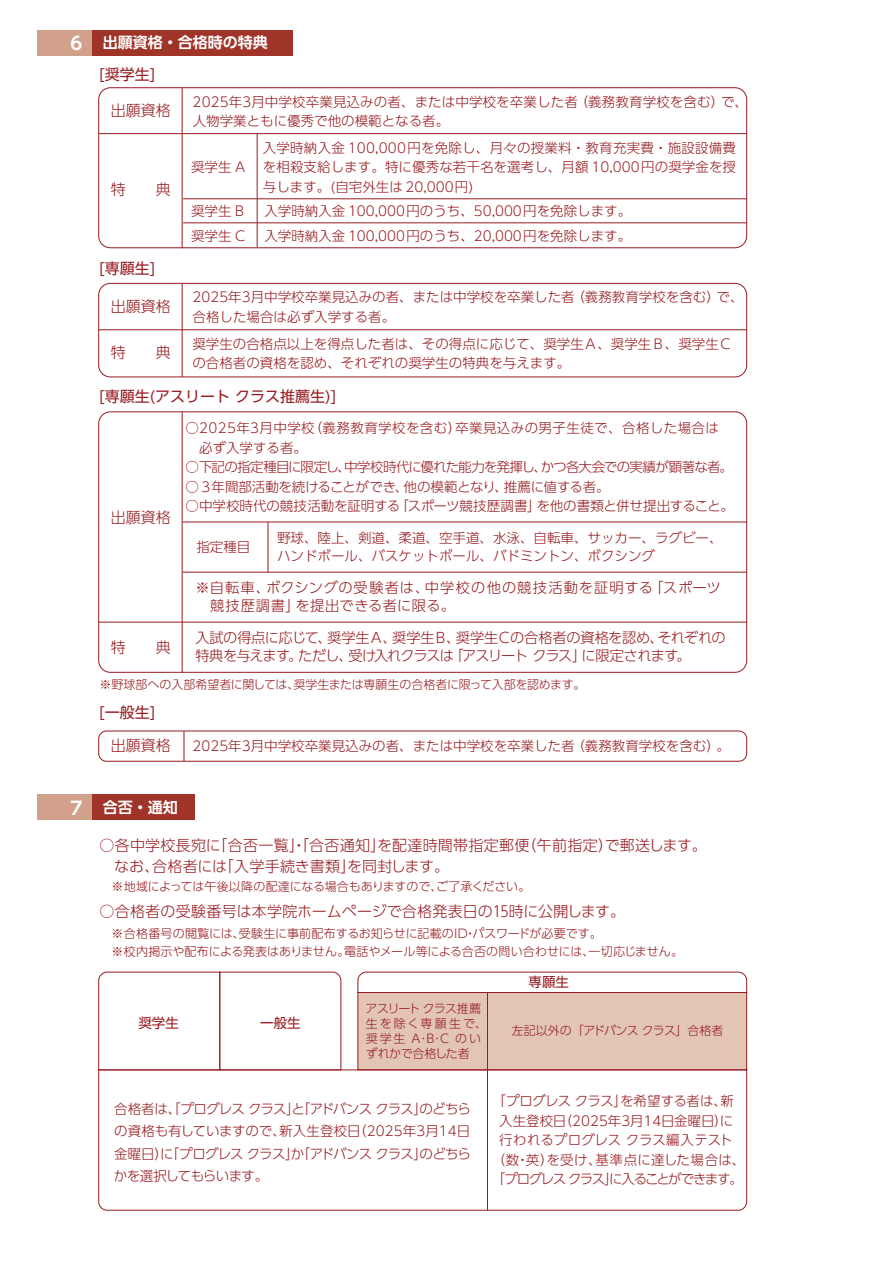
<style>
.page{position:relative;width:893px;height:1263px;background:#fff}
.page>*{position:absolute;margin:0;border:0;box-sizing:border-box;transform-origin:0 0}
.t1{font:300 15px/21px "UD Shin Go Pro";letter-spacing:.02em;color:#971b20}
.t2{font:300 15px "UD Shin Go Pro";color:#971b20}
.t3{font:15px "UD Shin Go Pro";color:#971b20}
.t4{font:700 15px "UD Shin Go Pro De";color:#fff}
.t5{font:300 14.25px/18px "UD Shin Go Pro";letter-spacing:-.045em;color:#971b20}
.t6{font:300 14.25px/18px "UD Shin Go Pro";letter-spacing:.06em;color:#971b20}
.t7{font:300 13.5px/19.5px "UD Shin Go Pro";color:#971b20}
.t8{font:300 13.5px/19.5px "UD Shin Go Pro";letter-spacing:.03em;color:#971b20}
.t9{font:300 13.5px "UD Shin Go Pro";letter-spacing:-.05em;color:#971b20}
.t10{font:13.5px "UD Shin Go Pro";color:#971b20}
.t11{font:300 12px/15px "UD Shin Go Pro";color:#971b20}
.t12{font:300 12px "UD Shin Go Pro";letter-spacing:-.02em;color:#971b20}
.s1{font-size:18px}
</style>
<div class="page">
<div style="left:358px;top:992px;width:129px;height:78px;background:#e2c5b5"></div>
<div style="left:487px;top:992px;width:260px;height:78px;background:#e2c5b5"></div>
<div style="left:38px;top:30px;width:254px;height:25px;background:#a03429"></div>
<div style="left:38px;top:30px;width:54px;height:25px;background:#d1a18b"></div>
<div style="left:98px;top:87px;width:649px;height:161px;border:1px solid #971b20;border-radius:12px"></div>
<hr style="left:182px;top:88px;width:1px;height:160px;background:#971b20">
<hr style="left:99px;top:133px;width:648px;height:1px;background:#971b20">
<hr style="left:257px;top:134px;width:1px;height:113px;background:#971b20">
<hr style="left:183px;top:199px;width:564px;height:1px;background:#971b20">
<hr style="left:183px;top:223px;width:564px;height:1px;background:#971b20">
<div style="left:98px;top:283px;width:649px;height:94px;border:1px solid #971b20;border-radius:12px"></div>
<hr style="left:182px;top:283px;width:1px;height:94px;background:#971b20">
<hr style="left:99px;top:330px;width:648px;height:1px;background:#971b20">
<div style="left:98px;top:411px;width:649px;height:262px;border:1px solid #971b20;border-radius:12px"></div>
<hr style="left:182px;top:412px;width:1px;height:260px;background:#971b20">
<hr style="left:183px;top:522px;width:564px;height:1px;background:#971b20">
<hr style="left:183px;top:572px;width:564px;height:1px;background:#971b20">
<hr style="left:99px;top:622px;width:648px;height:1px;background:#971b20">
<div style="left:98px;top:731px;width:649px;height:31px;border:1px solid #971b20;border-radius:8px"></div>
<hr style="left:184px;top:731px;width:1px;height:30px;background:#971b20">
<div style="left:38px;top:795px;width:157px;height:25px;background:#a03429"></div>
<div style="left:38px;top:795px;width:54px;height:25px;background:#d1a18b"></div>
<hr style="left:268px;top:522px;width:1px;height:50px;background:#971b20">
<svg style="left:98px;top:1069px;width:649px;height:142px"></svg>
<svg style="left:98px;top:971px;width:244px;height:100px"></svg>
<svg style="left:357px;top:971px;width:390px;height:21px"></svg>
<div style="left:357px;top:992px;width:131px;height:78px;border:1px solid #971b20"></div>
<div style="left:487px;top:992px;width:260px;height:78px;border:1px solid #971b20"></div>
<hr style="left:487px;top:1070px;width:1px;height:140px;background:#971b20">
<p class="t4" style="left:71px;top:30px;width:199px"><span class="s1">6</span> 出願資格・合格時の特典</p>
<p class="t3" style="left:99px;top:62px;width:58px">[奨学生]</p>
<p class="t1" style="left:111px;top:99px;width:61px">出願資格</p>
<p class="t1" style="left:111px;top:178px;width:61px">特　　典</p>
<p class="t3" style="left:99px;top:256px;width:58px">[専願生]</p>
<p class="t1" style="left:111px;top:295px;width:61px">出願資格</p>
<p class="t1" style="left:111px;top:341px;width:61px">特　　典</p>
<p class="t7" style="left:193px;top:91px;width:557px">2025年3月中学校卒業見込みの者、または中学校を卒業した者（義務教育学校を含む）で、人物学業ともに優秀で他の模範となる者。</p>
<p class="t7" style="left:191px;top:156px;width:55px">奨学生 A</p>
<p class="t7" style="left:191px;top:198px;width:55px;line-height:24.8px">奨学生 B奨学生 C</p>
<p class="t7" style="left:263px;top:137px;width:475px;text-align:justify">入学時納入金 100,000円を免除し、月々の授業料・教育充実費・施設設備費を相殺支給します。特に優秀な若干名を選考し、月額 10,000円の奨学金を授与します。(自宅外生は 20,000円)</p>
<p class="t7" style="left:264px;top:198px;width:368px;line-height:24.8px">入学時納入金 100,000円のうち、50,000円を免除します。入学時納入金 100,000円のうち、20,000円を免除します。</p>
<p class="t7" style="left:193px;top:287px;width:552px">2025年3月中学校卒業見込みの者、または中学校を卒業した者（義務教育学校を含む）で、合格した場合は必ず入学する者。</p>
<p class="t7" style="left:192px;top:333px;width:541px">奨学生の合格点以上を得点した者は、その得点に応じて、奨学生Ａ、奨学生Ｂ、奨学生Ｃの合格者の資格を認め、それぞれの奨学生の特典を与えます。</p>
<p class="t3" style="left:99px;top:384px;width:239px">[専願生(アスリート クラス推薦生)]</p>
<p class="t1" style="left:111px;top:507px;width:61px">出願資格</p>
<p class="t1" style="left:111px;top:636px;width:61px">特　　典</p>
<p class="t8" style="left:186px;top:418px;width:535px">○2025年3月中学校（義務教育学校を含む）卒業見込みの男子生徒で、合格した場合は　必ず入学する者。</p>
<p class="t9" style="left:186px;top:456px;width:549px">○下記の指定種目に限定し、中学校時代に優れた能力を発揮し、かつ各大会での実績が顕著な者。</p>
<p class="t7" style="left:186px;top:476px;width:425px">○３年間部活動を続けることができ、他の模範となり、推薦に値する者。</p>
<p class="t7" style="left:186px;top:496px;width:550px">○中学校時代の競技活動を証明する「スポーツ競技歴調書」を他の書類と併せ提出すること。</p>
<p class="t7" style="left:277px;top:528px;width:447px;line-height:18px">野球、陸上、剣道、柔道、空手道、水泳、自転車、サッカー、ラグビー、ハンドボール、バスケットボール、バドミントン、ボクシング</p>
<p class="t6" style="left:195px;top:578px;width:527px">※自転車、ボクシングの受験者は、中学校の他の競技活動を証明する「スポーツ　競技歴調書」を提出できる者に限る。</p>
<p class="t5" style="left:195px;top:628px;width:532px">入試の得点に応じて、奨学生Ａ、奨学生Ｂ、奨学生Ｃの合格者の資格を認め、それぞれの特典を与えます。ただし、受け入れクラスは「アスリート クラス」に限定されます。</p>
<p class="t7" style="left:196px;top:537px;width:55px">指定種目</p>
<p class="t12" style="left:99px;top:675px;width:487px">※野球部への入部希望者に関しては、奨学生または専願生の合格者に限って入部を認めます。</p>
<p class="t3" style="left:99px;top:700px;width:58px">[一般生]</p>
<p class="t1" style="left:111px;top:734px;width:61px">出願資格</p>
<p class="t7" style="left:193px;top:735px;width:539px">2025年3月中学校卒業見込みの者、または中学校を卒業した者（義務教育学校を含む）。</p>
<p class="t4" style="left:71px;top:795px;width:109px"><span class="s1">7</span> 合否・通知</p>
<p class="t1" style="left:114px;top:834px;width:594px;text-indent:-15px">○各中学校長宛に「合否一覧」・「合否通知」を配達時間帯指定郵便（午前指定）で郵送します。なお、合格者には「入学手続き書類」を同封します。</p>
<p class="t11" style="left:99px;top:879px;width:433px">　※地域によっては午後以降の配達になる場合もありますので、ご了承ください。</p>
<p class="t2" style="left:99px;top:899px;width:527px">○合格者の受験番号は本学院ホームページで合格発表日の15時に公開します。</p>
<p class="t11" style="left:112px;top:924px;width:573px;line-height:18px;text-indent:-12px">　※合格番号の閲覧には、受験生に事前配布するお知らせに記載のID・パスワードが必要です。<br>※校内掲示や配布による発表はありません。電話やメール等による合否の問い合わせには、一切応じません。</p>
<p class="t10" style="left:138px;top:1012px;width:42px">奨学生</p>
<p class="t10" style="left:260px;top:1012px;width:42px">一般生</p>
<p class="t11" style="left:366px;top:1001px;width:123px">アスリート クラス推薦生を除く専願生で、奨学生 A･B･C のいずれかで合格した者</p>
<p class="t10" style="left:529px;top:971px;width:42px">専願生</p>
<p class="t12" style="left:512px;top:1020px;width:213px">左記以外の「アドバンス クラス」合格者</p>
<p class="t7" style="left:114px;top:1097px;width:358px;line-height:22.5px;text-align:justify">合格者は、「プログレス クラス」と「アドバンス クラス」のどちらの資格も有していますので、新入生登校日（2025年3月14日金曜日）に「プログレス クラス」か「アドバンス クラス」のどちらかを選択してもらいます。</p>
<p class="t7" style="left:492px;top:1091px;width:255px;text-align:center">｢プログレス クラス｣を希望する者は､新<br>入生登校日（2025年3月14日金曜日）に<br>行われるプログレス クラス編入テスト<br>（数・英）を受け、基準点に達した場合は、「プログレス クラス」に入ることができます。</p>
</div>
